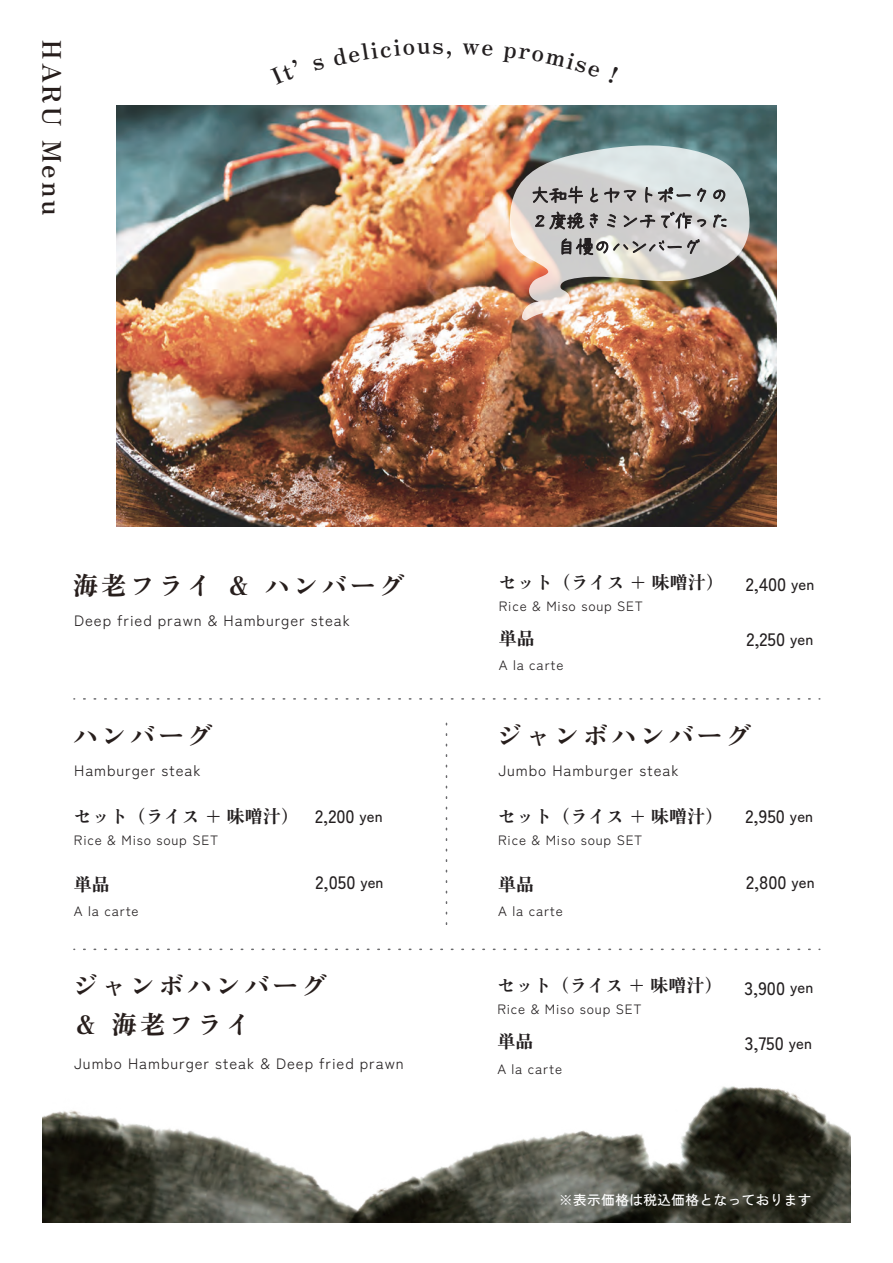
<style>
.page{position:relative;width:893px;height:1263px;background:#fff}
.page>*{position:absolute;margin:0;border:0;box-sizing:border-box;transform-origin:0 0}
.t1{font:900 25.5px/38.8px "Zen Old Mincho";letter-spacing:.12em;color:#271e1c}
.t2{font:900 22.5px "Zen Old Mincho";color:#231f20}
.t3{font:900 18px "Zen Old Mincho";color:#231f20}
.t4{font:500 18px "Zen Kaku Gothic Antique";color:#231f20}
.t5{font:18px/25.8px "VDL Pen Letter Medium";color:#231f20;text-align:center}
.t6{font:15px "Zen Kaku Gothic Antique";letter-spacing:.06em;color:#231f20}
.t7{font:13.5px "Zen Kaku Gothic Antique";letter-spacing:.06em;color:#231f20}
.t8{font:500 13.5px "Zen Kaku Gothic Antique";letter-spacing:.04em;color:#fff}
.s1{font-family:"Zen Kaku Gothic Antique";font-weight:500}
.s2{font-family:"Zen Kaku Gothic Antique";font-weight:500;font-size:15px}
.s3{font-size:15px}
</style>
<div class="page">
<img style="left:43px;top:1110px;width:249px;height:112px">
<img style="left:292px;top:1140px;width:230px;height:82px">
<img style="left:522px;top:1086px;width:328px;height:136px">
<img style="left:116px;top:105px;width:660px;height:421px">
<img style="left:510px;top:145px;width:239px;height:175px">
<svg style="left:84px;top:698px;width:736px;height:2px"></svg>
<svg style="left:84px;top:948px;width:736px;height:2px"></svg>
<svg style="left:446px;top:723px;width:1px;height:202px"></svg>
<h1 class="t1" style="left:71px;top:40px;width:176px;rotate:90deg">HARU Menu</h1>
<h2 class="t2" style="left:446px;top:32px;width:8px">,</h2>
<p class="t5" style="left:531px;top:181px;width:199px">大和牛とヤマトポークの<br>２度挽きミンチで作った自慢のハンバーグ</p>
<h1 class="t1" style="left:73px;top:567px;width:333px">海老フライ ＆ ハンバーグ</h1>
<p class="t6" style="left:74px;top:611px;width:277px">Deep fried prawn &amp; Hamburger steak</p>
<p class="t3" style="left:499px;top:571px;width:317px">セット（ライス + 味噌汁） <span class="s1">2,400</span> <span class="s2">yen</span></p>
<p class="t3" style="left:499px;top:627px;width:37px">単品</p>
<p class="t4" style="left:746px;top:628px;width:68px">2,250 <span class="s3">yen</span></p>
<p class="t7" style="left:499px;top:598px;width:146px">Rice &amp; Miso soup SET</p>
<p class="t7" style="left:499px;top:657px;width:66px">A la carte</p>
<h1 class="t1" style="left:73px;top:717px;width:141px">ハンバーグ</h1>
<p class="t6" style="left:74px;top:761px;width:128px">Hamburger steak</p>
<h1 class="t1" style="left:497px;top:717px;width:255px">ジャンボハンバーグ</h1>
<p class="t6" style="left:498px;top:761px;width:182px">Jumbo Hamburger steak</p>
<p class="t3" style="left:74px;top:805px;width:310px">セット（ライス + 味噌汁） <span class="s1">2,200</span> <span class="s2">yen</span></p>
<p class="t3" style="left:498px;top:805px;width:316px">セット（ライス + 味噌汁） <span class="s1">2,950</span> <span class="s2">yen</span></p>
<p class="t7" style="left:74px;top:832px;width:146px">Rice &amp; Miso soup SET</p>
<p class="t7" style="left:498px;top:832px;width:146px">Rice &amp; Miso soup SET</p>
<p class="t3" style="left:74px;top:873px;width:37px">単品</p>
<p class="t4" style="left:316px;top:871px;width:69px">2,050 <span class="s3">yen</span></p>
<p class="t3" style="left:498px;top:873px;width:37px">単品</p>
<p class="t4" style="left:746px;top:871px;width:70px">2,800 <span class="s3">yen</span></p>
<p class="t7" style="left:74px;top:903px;width:66px">A la carte</p>
<p class="t7" style="left:498px;top:903px;width:66px">A la carte</p>
<h1 class="t1" style="left:73px;top:966px;width:255px">ジャンボハンバーグ＆ 海老フライ</h1>
<p class="t6" style="left:74px;top:1054px;width:331px">Jumbo Hamburger steak &amp; Deep fried prawn</p>
<p class="t7" style="left:497px;top:1061px;width:66px">A la carte</p>
<p class="t3" style="left:497px;top:974px;width:317px">セット（ライス + 味噌汁） <span class="s1">3,900</span> <span class="s2">yen</span></p>
<p class="t3" style="left:497px;top:1031px;width:37px">単品</p>
<p class="t4" style="left:745px;top:1032px;width:69px">3,750 <span class="s3">yen</span></p>
<p class="t7" style="left:497px;top:1001px;width:146px">Rice &amp; Miso soup SET</p>
<p class="t8" style="left:559px;top:1192px;width:254px">※表示価格は税込価格となっております</p>
</div>
